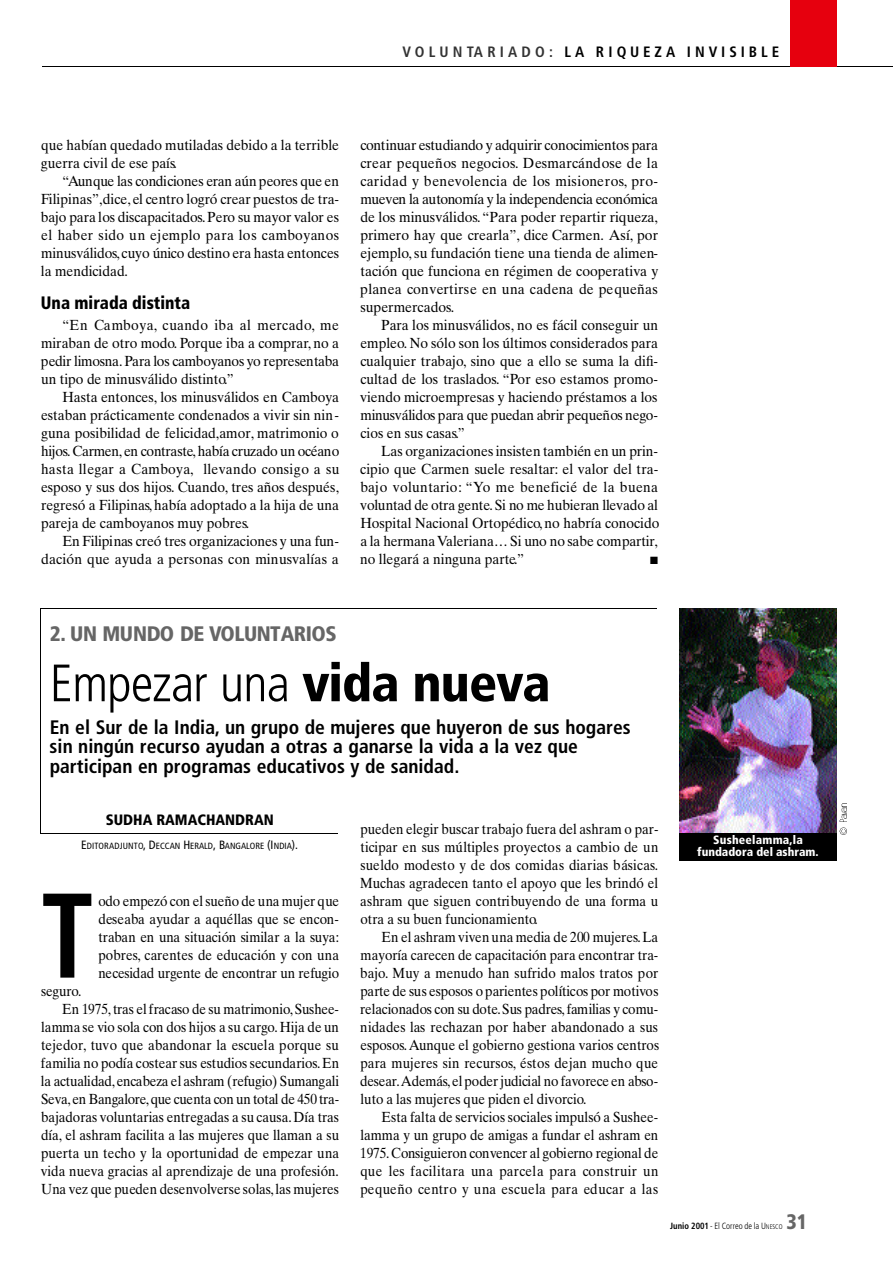
<style>
.page{position:relative;width:893px;height:1263px;background:#fff}
.page>*{position:absolute;margin:0;border:0;box-sizing:border-box;transform-origin:0 0}
.t1{font:700 condensed 120.3px "Frutiger";color:#000;scale:.91 1}
.t2{font:300 condensed 52.5px "Frutiger";letter-spacing:-.015em;color:#000}
.t3{font:900 condensed 21px "Frutiger";letter-spacing:-.02em;color:#666}
.t4{font:900 condensed 21px "Frutiger";letter-spacing:-.02em;color:#666;scale:.95 1}
.t5{font:700 condensed 19.5px/19.5px "Frutiger";color:#000}
.t6{font:900 condensed 18px "Frutiger";color:#000;scale:.94 1}
.t7{font:700 condensed 15px "Frutiger";letter-spacing:.25em;color:#000}
.t8{font:900 condensed 15px "Frutiger";color:#000}
.t9{font:14.7px/18px "Times Ten";color:#000;text-align:justify;scale:.91 1}
.t10{font:14.7px/18px "Times Ten";color:#000;text-align:justify;scale:.94 1}
.t11{font:14.7px/18px "Times Ten";color:#000;text-align:right;scale:.95 1}
.t12{font:14.7px "Times Ten";letter-spacing:-.02em;color:#000;scale:.91 1}
.t13{font:14.7px "Times Ten";letter-spacing:-.025em;color:#000;scale:.91 1}
.t14{font:900 condensed 12px/12px "Frutiger";color:#fff;text-align:center}
.t15{font:10.5px "Zapf Dingbats";color:#000}
.t16{font:condensed 9px "Frutiger";color:#000}
.t17{font:300 condensed 9px "Frutiger";color:#000;scale:.95 1}
.s1{color:#333}
.s2{font-weight:900}
.s3{font-size:12px}
.s4{font-weight:700}
.s5{font-size:6.75px}
</style>
<div class="page">
<img style="left:679px;top:609px;width:157px;height:224px">
<div style="left:679px;top:833px;width:157px;height:28px;background:#000"></div>
<hr style="left:40px;top:608px;width:1px;height:226px;background:#000">
<hr style="left:40px;top:834px;width:298px;height:1px;background:#000">
<hr style="left:41px;top:608px;width:615px;height:1px;background:#000">
<hr style="left:42px;top:66px;width:850px;height:1px;background:#000">
<div style="left:789px;top:0;width:47px;height:67px;background:#e6000e"></div>
<svg style="left:836px;top:804px;width:10px;height:30px"></svg>
<p class="t7" style="left:402px;top:46px;width:378px"><span class="s1">VO L U N TA R I A D O :</span> LA RIQUEZA INVISIBLE</p>
<p class="t10" style="left:41px;top:137px;width:318px">que habían quedado mutiladas debido a la terrible guerra civil de ese país.</p>
<p class="t10" style="left:41px;top:173px;width:319px;text-indent:22px">“Aunque las condiciones eran aún peores que en Fi l i p i n a s ” ,d i c e, el centro logró crear puestos de tra&shy;bajo para los discapacitados. Pero su mayor valor es el haber sido un ejemplo para los camboyanos m i n u s v á l i d o s, cuyo único destino era hasta entonces la mendicidad.</p>
<p class="t6" style="left:41px;top:295px;width:160px">Una mirada distinta</p>
<p class="t10" style="left:41px;top:317px;width:318px;text-indent:22px">“En Camboya, cuando iba al mercado, m e miraban de otro modo. Porque iba a comprar, no a pedir limosna. Para los camboyanos yo representaba un tipo de minusválido distinto.”</p>
<p class="t10" style="left:41px;top:389px;width:319px;text-indent:21px">Hasta entonces, los minusválidos en Camboya estaban prácticamente condenados a vivir sin nin&shy;guna posibilidad de felicidad,amor, matrimonio o h i j o s.C a r m e n ,en contraste, había cruzado un océano hasta llegar a Camboya, llevando consigo a su esposo y sus dos hijos. Cuando, tres años después, regresó a Filipinas, había adoptado a la hija de una pareja de camboyanos muy pobres.</p>
<p class="t11" style="left:41px;top:533px;width:315px">En Filipinas creó tres organizaciones y una fun&shy;dación que ayuda a personas con minusvalías a</p>
<p class="t11" style="left:360px;top:137px;width:315px;text-align:justify">continuar estudiando y adquirir conocimientos para crear pequeños negocios. Desmarcándose de la caridad y benevolencia de los misioneros, p r o&shy;mueven la autonomía y la independencia económica de los minusválidos. “Para poder repartir riqueza, primero hay que crearla”, dice Carmen. Así, por ejemplo, su fundación tiene una tienda de alimen&shy;tación que funciona en régimen de cooperativa y planea convertirse en una cadena de pequeñas supermercados.</p>
<p class="t10" style="left:360px;top:317px;width:318px;text-indent:21px">Para los minusválidos, no es fácil conseguir un empleo. No sólo son los últimos considerados para cualquier trabajo, sino que a ello se suma la difi&shy;cultad de los traslados. “ Por eso estamos promo&shy;viendo microempresas y haciendo préstamos a los minusválidos para que puedan abrir pequeños nego&shy;cios en sus casas.”</p>
<p class="t10" style="left:360px;top:443px;width:320px;text-indent:21px">Las organizaciones insisten también en un prin&shy;cipio que Carmen suele resaltar: el valor del tra&shy;bajo voluntario: “ Yo me beneficié de la buena voluntad de otra gente. Si no me hubieran llevado al Hospital Nacional Ortopédico, no habría conocido a la hermana Valeriana… Si uno no sabe compartir, no llegará a ninguna parte.”</p>
<p class="t15" style="left:650px;top:555px;width:9px">■</p>
<h3 class="t3" style="left:50px;top:626px;width:288px">2 . UN MUNDO DE VO L U N TA R I O S</h3>
<h2 class="t2" style="left:50px;top:662px;width:502px">Empezar una <span class="s2">vida nueva</span></h2>
<h3 class="t5" style="left:50px;top:719px;width:582px">En el Sur de la India, un grupo de mujeres que huyeron de sus hogares sin ningún recurso ayudan a otras a ganarse la vida a la vez que participan en programas educativos y de sanidad.</h3>
<p class="t8" style="left:106px;top:814px;width:170px">SUDHA RAMACHANDRAN</p>
<p class="t16" style="left:81px;top:842px;width:218px"><span class="s3">E</span>DITORADJUNTO<span class="s3">, D</span>ECCAN <span class="s3">H</span>ERALD<span class="s3">, B</span>ANGALORE <span class="s3">(I</span>NDIA<span class="s3">).</span></p>
<h1 class="t1" style="left:41px;top:887px;width:59px">T</h1>
<p class="t9" style="left:98px;top:893px;width:266px">odo empezó con el sueño de una mujer que deseaba ayudar a aquéllas que se encon&shy;traban en una situación similar a la suya: p o b r e s, carentes de educación y con una necesidad urgente de encontrar un refugio</p>
<p class="t9" style="left:41px;top:983px;width:46px">s e g u r o.</p>
<p class="t9" style="left:62px;top:1001px;width:305px">En 1975, tras el fracaso de su matrimonio,S u s h e e-</p>
<p class="t9" style="left:41px;top:1019px;width:329px">lamma se vio sola con dos hijos a su cargo. Hija de un</p>
<p class="t9" style="left:41px;top:1037px;width:329px">t e j e d o r, tuvo que abandonar la escuela porque su</p>
<p class="t9" style="left:41px;top:1055px;width:329px">familia no podía costear sus estudios secundarios.E n</p>
<p class="t12" style="left:41px;top:1075px;width:329px">la actualidad, encabeza el ashram (refugio) Sumangali</p>
<p class="t13" style="left:41px;top:1093px;width:329px">S e v a , en Bangalore,que cuenta con un total de 450 tra-</p>
<p class="t9" style="left:41px;top:1109px;width:328px">bajadoras voluntarias entregadas a su causa. Día tras</p>
<p class="t9" style="left:41px;top:1127px;width:329px">día, el ashram facilita a las mujeres que llaman a su</p>
<p class="t9" style="left:41px;top:1145px;width:329px">puerta un techo y la oportunidad de empezar una</p>
<p class="t9" style="left:41px;top:1163px;width:329px">vida nueva gracias al aprendizaje de una profesión.</p>
<p class="t9" style="left:41px;top:1181px;width:329px">Una vez que pueden desenvolverse solas, las mujeres</p>
<p class="t9" style="left:360px;top:821px;width:329px">pueden elegir buscar trabajo fuera del ashram o par&shy;ticipar en sus múltiples proyectos a cambio de un sueldo modesto y de dos comidas diarias básicas.<br>Muchas agradecen tanto el apoyo que les brindó el ashram que siguen contribuyendo de una forma u otra a su buen funcionamiento.</p>
<p class="t9" style="left:360px;top:929px;width:330px;text-indent:21px">En el ashram viven una media de 200 mujeres.L a mayoría carecen de capacitación para encontrar tra&shy;b a j o. Muy a menudo han sufrido malos tratos por parte de sus esposos o parientes políticos por motivos relacionados con su dote.Sus padres, familias y comu&shy;nidades las rechazan por haber abandonado a sus esposos.Aunque el gobierno gestiona varios centros para mujeres sin recursos, éstos dejan mucho que d e s e a r.A d e m á s, el poder judicial no favorece en abso&shy;luto a las mujeres que piden el divorcio.</p>
<p class="t9" style="left:360px;top:1109px;width:329px;text-indent:21px">Esta falta de servicios sociales impulsó a Sushee&shy;lamma y un grupo de amigas a fundar el ashram en 1 9 7 5 .Consiguieron convencer al gobierno regional de que les facilitara una parcela para construir un pequeño centro y una escuela para educar a las</p>
<p class="t14" style="left:697px;top:835px;width:123px">Susheelamma,la fundadora del ashram.</p>
<p class="t17" style="left:670px;top:1222px;width:120px"><span class="s4">Junio 2001</span> - El Correo de la U<span class="s5">NESCO</span></p>
<h3 class="t4" style="left:786px;top:1214px;width:23px">31</h3>
</div>
